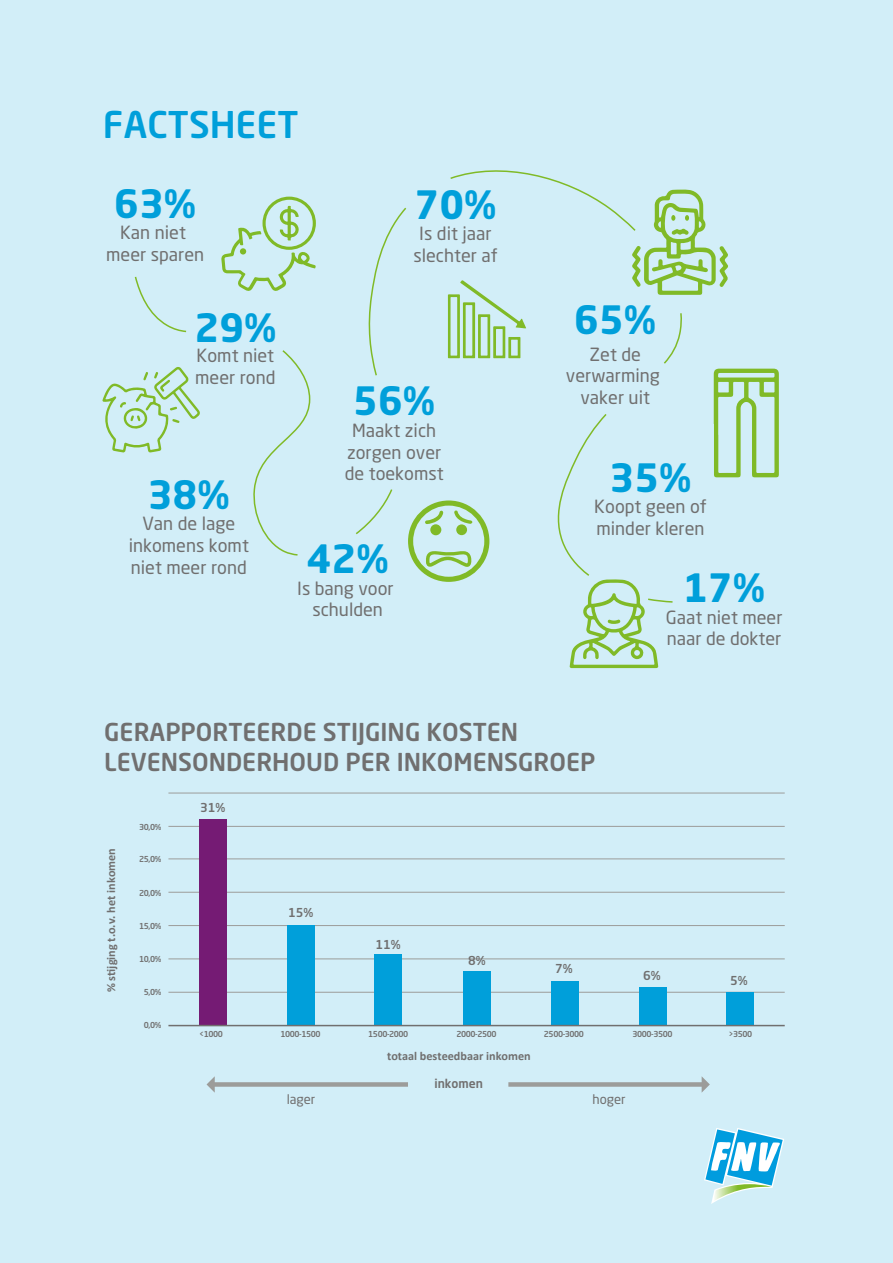
<style>
.page{position:relative;width:893px;height:1263px;background:#d2eef8}
.page>*{position:absolute;margin:0;border:0;box-sizing:border-box;transform-origin:0 0}
.t1{font:700 38.55px "Neo Sans Pro";color:#009fda}
.t2{font:500 36.45px "Neo Sans Pro";color:#009fda}
.t3{font:500 24.45px/29.2px "Neo Sans Pro";color:#706f6f}
.t4{font:18px/21.6px "Neo Sans Pro";color:#706f6f;text-align:center}
.t5{font:13.05px "Neo Sans Pro";color:#706f6f}
.t6{font:700 12.15px "Calibri";color:#706f6f}
.t7{font:500 12.15px "Neo Sans Pro";color:#706f6f}
.t8{font:500 8.1px "Neo Sans Pro";letter-spacing:-.055em;color:#706f6f}
</style>
<div class="page">
<hr style="left:168px;top:826px;width:617px;height:1px;background:#9c9c9a">
<hr style="left:168px;top:793px;width:617px;height:1px;background:#9c9c9a">
<hr style="left:168px;top:859px;width:617px;height:1px;background:#9c9c9a">
<hr style="left:168px;top:892px;width:617px;height:1px;background:#9c9c9a">
<hr style="left:168px;top:925px;width:617px;height:1px;background:#9c9c9a">
<hr style="left:168px;top:959px;width:617px;height:1px;background:#9c9c9a">
<hr style="left:168px;top:992px;width:617px;height:1px;background:#9c9c9a">
<div style="left:199px;top:819px;width:28px;height:206px;background:#751b74"></div>
<div style="left:727px;top:992px;width:27px;height:33px;background:#009fda"></div>
<div style="left:639px;top:987px;width:27px;height:38px;background:#009fda"></div>
<div style="left:551px;top:981px;width:28px;height:44px;background:#009fda"></div>
<div style="left:463px;top:971px;width:28px;height:54px;background:#009fda"></div>
<div style="left:375px;top:954px;width:27px;height:71px;background:#009fda"></div>
<div style="left:287px;top:925px;width:27px;height:100px;background:#009fda"></div>
<hr style="left:168px;top:1025px;width:617px;height:1px;background:#706f6f">
<div style="left:214px;top:1082px;width:194px;height:5px;background:#9c9c9a"></div>
<svg style="left:207px;top:1076px;width:8px;height:17px"></svg>
<div style="left:508px;top:1082px;width:195px;height:5px;background:#9c9c9a"></div>
<svg style="left:702px;top:1077px;width:8px;height:15px"></svg>
<svg style="left:102px;top:367px;width:98px;height:86px"></svg>
<svg style="left:221px;top:197px;width:95px;height:94px"></svg>
<svg style="left:355px;top:170px;width:424px;height:498px"></svg>
<svg style="left:253px;top:350px;width:58px;height:206px"></svg>
<svg style="left:134px;top:276px;width:53px;height:57px"></svg>
<svg style="left:704px;top:1128px;width:80px;height:76px"></svg>
<h2 class="t2" style="left:103px;top:102px;width:197px">FACTSHEET</h2>
<h1 class="t1" style="left:114px;top:179px;width:84px">63%</h1>
<h1 class="t1" style="left:414px;top:180px;width:84px">70%</h1>
<p class="t4" style="left:106px;top:221px;width:99px">Kan niet meer sparen</p>
<p class="t4" style="left:413px;top:223px;width:86px">Is dit jaar slechter af</p>
<h1 class="t1" style="left:194px;top:303px;width:84px">29%</h1>
<p class="t4" style="left:195px;top:344px;width:82px;text-align:left">Komt niet meer rond</p>
<h1 class="t1" style="left:148px;top:470px;width:84px">38%</h1>
<p class="t4" style="left:129px;top:513px;width:122px">Van de lage inkomens komt niet meer rond</p>
<h1 class="t1" style="left:353px;top:376px;width:84px">56%</h1>
<p class="t4" style="left:345px;top:419px;width:100px">Maakt zich zorgen over de toekomst</p>
<h1 class="t1" style="left:307px;top:534px;width:84px">42%</h1>
<p class="t4" style="left:297px;top:577px;width:98px">Is bang voor schulden</p>
<h1 class="t1" style="left:574px;top:295px;width:84px">65%</h1>
<p class="t4" style="left:566px;top:343px;width:96px">Zet de verwarming vaker uit</p>
<h1 class="t1" style="left:609px;top:453px;width:84px">35%</h1>
<p class="t4" style="left:594px;top:495px;width:114px;text-align:left">Koopt geen of minder kleren</p>
<h1 class="t1" style="left:683px;top:563px;width:84px">17%</h1>
<p class="t4" style="left:666px;top:606px;width:118px;text-align:left">Gaat niet meer naar de dokter</p>
<h3 class="t3" style="left:104px;top:717px;width:493px">GERAPPORTEERDE STIJGING KOSTEN<br>LEVENSONDERHOUD PER INKOMENSGROEP</h3>
<p class="t6" style="left:102px;top:992px;width:145px;rotate:-90deg">% stijging t.o.v. het inkomen</p>
<p class="t8" style="left:139px;top:822px;width:24px">30,0%</p>
<p class="t8" style="left:139px;top:854px;width:24px">25,0%</p>
<p class="t8" style="left:139px;top:887px;width:24px">20,0%</p>
<p class="t8" style="left:139px;top:920px;width:24px">15,0%</p>
<p class="t8" style="left:139px;top:953px;width:24px">10,0%</p>
<p class="t8" style="left:144px;top:987px;width:19px">5,0%</p>
<p class="t8" style="left:144px;top:1019px;width:19px">0,0%</p>
<p class="t7" style="left:200px;top:800px;width:27px">31%</p>
<p class="t7" style="left:288px;top:904px;width:27px">15%</p>
<p class="t7" style="left:375px;top:937px;width:27px">11%</p>
<p class="t7" style="left:468px;top:953px;width:19px">8%</p>
<p class="t7" style="left:555px;top:961px;width:19px">7%</p>
<p class="t7" style="left:643px;top:968px;width:19px">6%</p>
<p class="t7" style="left:730px;top:973px;width:19px">5%</p>
<p class="t8" style="left:199px;top:1029px;width:25px">&lt;1000</p>
<p class="t8" style="left:280px;top:1029px;width:42px">1000-1500</p>
<p class="t8" style="left:368px;top:1029px;width:42px">1500-2000</p>
<p class="t8" style="left:456px;top:1029px;width:42px">2000-2500</p>
<p class="t8" style="left:544px;top:1029px;width:42px">2500-3000</p>
<p class="t8" style="left:632px;top:1029px;width:42px">3000-3500</p>
<p class="t8" style="left:728px;top:1029px;width:25px">&gt;3500</p>
<p class="t6" style="left:387px;top:1047px;width:145px">totaal besteedbaar inkomen</p>
<p class="t7" style="left:434px;top:1075px;width:50px">inkomen</p>
<p class="t5" style="left:287px;top:1091px;width:30px">lager</p>
<p class="t5" style="left:593px;top:1091px;width:35px">hoger</p>
</div>
